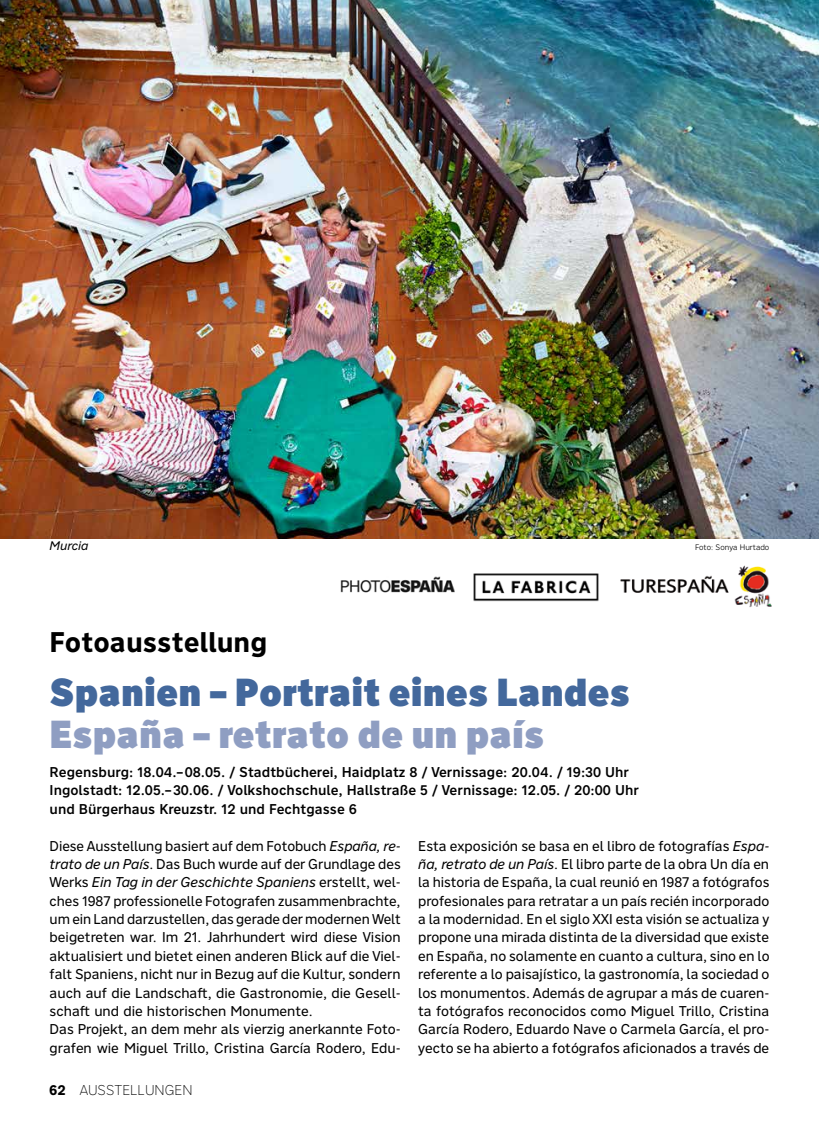
<style>
.page{position:relative;width:819px;height:1141px;background:#fff}
.page>*{position:absolute;margin:0;border:0;box-sizing:border-box;transform-origin:0 0}
.t1{font:900 38.5px "Nort";color:#43689c}
.t2{font:900 38.5px "Nort";color:#8f9ec2}
.t3{font:700 28px "Nort";color:#000}
.t4{font:14px/18.4px "Nort";color:#000}
.t5{font:500 14px/18.4px "Nort";color:#000}
.t6{font:200 14px "Nort";color:#000}
.t7{font:italic 12.25px "Nort";color:#000}
.t8{font:300 7.88px "Nort";color:#000}
.s1{font-style:italic}
.s2{font-weight:700}
</style>
<div class="page">
<img style="left:0;top:0;width:819px;height:538px">
<img style="left:620px;top:565px;width:152px;height:42px">
<img style="left:340px;top:576px;width:114px;height:17px">
<img style="left:473px;top:573px;width:126px;height:29px">
<p class="t7" style="left:50px;top:538px;width:40px">Murcia</p>
<p class="t8" style="left:695px;top:542px;width:76px">Foto: Sonya Hurtado</p>
<h2 class="t3" style="left:50px;top:623px;width:219px">Fotoausstellung</h2>
<h1 class="t1" style="left:50px;top:666px;width:582px">Spanien – Portrait eines Landes</h1>
<h1 class="t2" style="left:50px;top:708px;width:496px">España – retrato de un país</h1>
<p class="t5" style="left:50px;top:762px;width:590px">Regensburg: 18.04.–08.05. / Stadtbücherei, Haidplatz 8 / Vernissage: 20.04. / 19:30 Uhr<br>Ingolstadt: 12.05.–30.06. / Volkshochschule, Hallstraße 5 / Vernissage: 12.05. / 20:00 Uhr und Bürgerhaus Kreuzstr. 12 und Fechtgasse 6</p>
<p class="t4" style="left:50px;top:836px;width:353px">Diese Ausstellung basiert auf dem Fotobuch <span class="s1">España, re&shy;trato de un País</span>. Das Buch wurde auf der Grundlage des Werks <span class="s1">Ein Tag in der Geschichte Spaniens</span> erstellt, wel&shy;ches 1987 professionelle Fotografen zusammenbrachte, um ein Land darzustellen, das gerade der modernen Welt beigetreten war. Im 21. Jahrhundert wird diese Vision aktualisiert und bietet einen anderen Blick auf die Viel&shy;falt Spaniens, nicht nur in Bezug auf die Kultur, sondern auch auf die Landschaft, die Gastronomie, die Gesell&shy;schaft und die historischen Monumente.<br>Das Projekt, an dem mehr als vierzig anerkannte Foto&shy;grafen wie Miguel Trillo, Cristina García Rodero, Edu-</p>
<p class="t6" style="left:49px;top:1080px;width:145px"><span class="s2">62</span> AUSSTELLUNGEN</p>
<p class="t4" style="left:418px;top:836px;width:353px;text-align:justify">Esta exposición se basa en el libro de fotografías <span class="s1">Espa&shy;ña, retrato de un País</span>. El libro parte de la obra Un día en la historia de España, la cual reunió en 1987 a fotógrafos profesionales para retratar a un país recién incorporado a la modernidad. En el siglo XXI esta visión se actualiza y propone una mirada distinta de la diversidad que existe en España, no solamente en cuanto a cultura, sino en lo referente a lo paisajístico, la gastronomía, la sociedad o los monumentos. Además de agrupar a más de cuaren&shy;ta fotógrafos reconocidos como Miguel Trillo, Cristina García Rodero, Eduardo Nave o Carmela García, el pro&shy;yecto se ha abierto a fotógrafos aficionados a través de</p>
</div>
